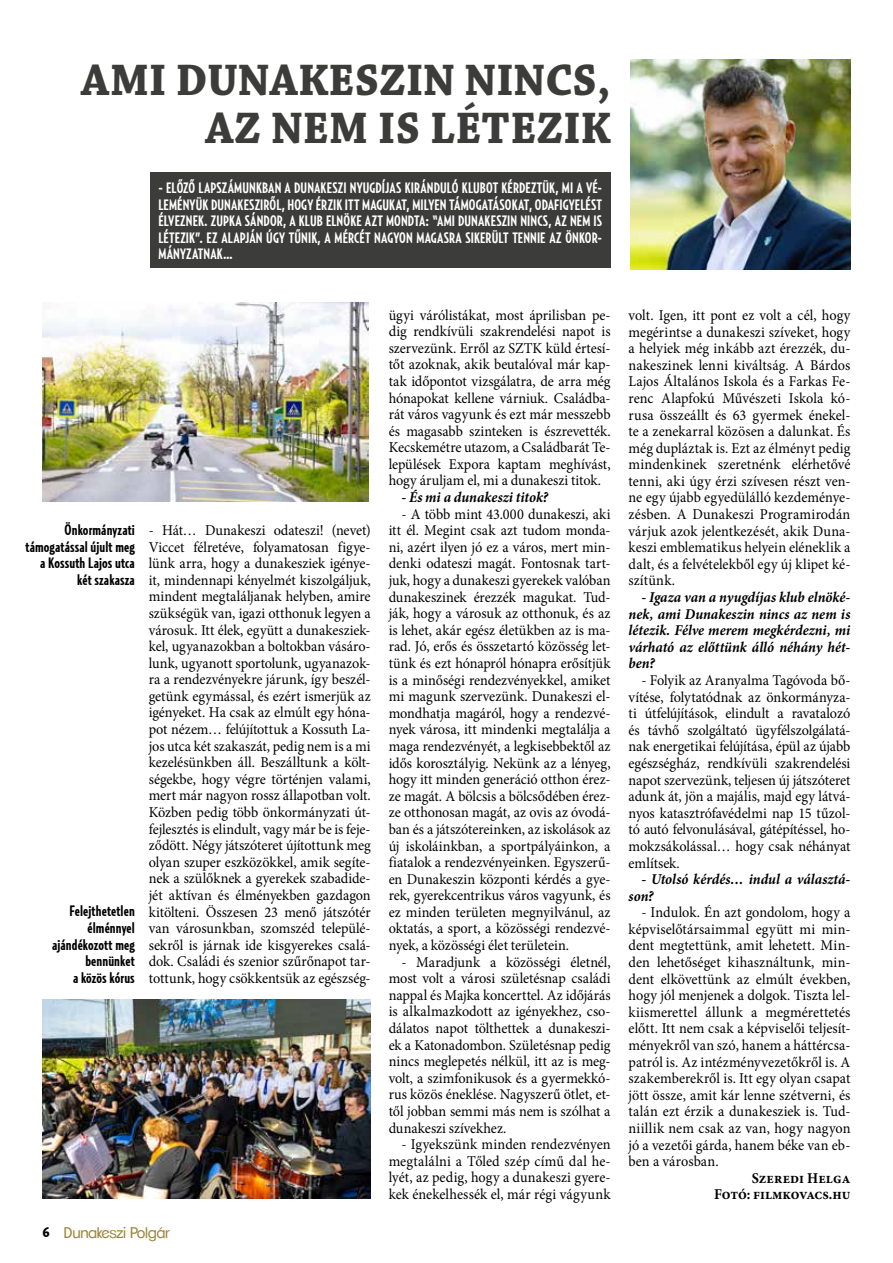
<style>
.page{position:relative;width:893px;height:1263px;background:#fff}
.page>*{position:absolute;margin:0;border:0;box-sizing:border-box;transform-origin:0 0}
.t1{font:700 46.5px/48px "Chaparral Pro";color:#3c3c3b;text-align:right;scale:.96 1}
.t2{font:15px/16.6px "Minion Pro";color:#000;text-align:justify;scale:.95 1}
.t3{font:700 extra-condensed 15px/16.5px "Relay";letter-spacing:.01em;color:#fff;text-align:justify}
.t4{font:italic 700 15px/16.6px "Minion Pro";color:#000;text-align:justify;scale:.95 1}
.t5{font:700 extra-condensed 15px/16.6px "Relay";letter-spacing:.005em;color:#000;text-align:right;scale:1.06 1}
.t6{font:700 15px/16.6px "Minion Pro";color:#000;text-align:right;scale:.95 1}
.t7{font:15px "Clemente P Dag";letter-spacing:-.02em;color:#9b843a}
.s1{font-family:"Polo Ze 11 K Bold";color:#000}
</style>
<div class="page">
<div style="left:150px;top:173px;width:461px;height:95px;background:#3c3c3b"></div>
<img style="left:43px;top:999px;width:328px;height:199px">
<img style="left:43px;top:303px;width:326px;height:199px">
<img style="left:631px;top:60px;width:219px;height:210px">
<h1 class="t1" style="left:81px;top:58px;width:553px">AMI DUNAKESZIN NINCS,<br>AZ NEM IS LÉTEZIK</h1>
<p class="t3" style="left:158px;top:180px;width:445px">- ELŐZŐ LAPSZÁMUNKBAN A DUNAKESZI NYUGDÍJAS KIRÁNDULÓ KLUBOT KÉRDEZTÜK, MI A VÉ-LEMÉNYÜK DUNAKESZIRŐL, HOGY ÉRZIK ITT MAGUKAT, MILYEN TÁMOGATÁSOKAT, ODAFIGYELÉST ÉLVEZNEK. ZUPKA SÁNDOR, A KLUB ELNÖKE AZT MONDTA: “AMI DUNAKESZIN NINCS, AZ NEM IS LÉTEZIK”. EZ ALAPJÁN ÚGY TŰNIK, A MÉRCÉT NAGYON MAGASRA SIKERÜLT TENNIE AZ ÖNKOR-MÁNYZATNAK…</p>
<p class="t5" style="left:25px;top:521px;width:105px">Önkormányzati támogatással újult meg a Kossuth Lajos utca két szakasza</p>
<p class="t5" style="left:52px;top:902px;width:80px">Felejthetetlen élménnyel ajándékozott meg bennünket<br>a közös kórus</p>
<p class="t2" style="left:149px;top:522px;width:235px">- Hát… Dunakeszi odateszi! (nevet)<br>Viccet félretéve, folyamatosan figye&shy;lünk arra, hogy a dunakesziek igénye&shy;it, mindennapi kényelmét kiszolgáljuk, mindent megtaláljanak helyben, amire szükségük van, igazi otthonuk legyen a városuk. Itt élek, együtt a dunakesziek&shy;kel, ugyanazokban a boltokban vásáro&shy;lunk, ugyanott sportolunk, ugyanazok&shy;ra a rendezvényekre járunk, így beszél&shy;getünk egymással, és ezért ismerjük az igényeket. Ha csak az elmúlt egy hóna&shy;pot nézem… felújítottuk a Kossuth La&shy;jos utca két szakaszát, pedig nem is a mi kezelésünkben áll. Beszálltunk a költ&shy;ségekbe, hogy végre történjen valami, mert már nagyon rossz állapotban volt.<br>Közben pedig több önkormányzati út&shy;fejlesztés is elindult, vagy már be is feje&shy;ződött. Négy játszóteret újítottunk meg olyan szuper eszközökkel, amik segíte&shy;nek a szülőknek a gyerekek szabadide&shy;jét aktívan és élményekben gazdagon kitölteni. Összesen 23 menő játszótér van városunkban, szomszéd települé&shy;sekről is járnak ide kisgyerekes csalá&shy;dok. Családi és szenior szűrőnapot tar&shy;tottunk, hogy csökkentsük az egészség-</p>
<p class="t7" style="left:43px;top:1223px;width:129px"><span class="s1">6</span> Dunakeszi Polgár</p>
<p class="t2" style="left:389px;top:306px;width:235px">ügyi várólistákat, most áprilisban pe&shy;dig rendkívüli szakrendelési napot is szervezünk. Erről az SZTK küld értesí&shy;tőt azoknak, akik beutalóval már kap&shy;tak időpontot vizsgálatra, de arra még hónapokat kellene várniuk. Családba&shy;rát város vagyunk és ezt már messzebb és magasabb szinteken is észrevették.<br>Kecskemétre utazom, a Családbarát Te&shy;lepülések Expora kaptam meghívást, hogy áruljam el, mi a dunakeszi titok.</p>
<p class="t4" style="left:401px;top:489px;width:156px">- És mi a dunakeszi titok?</p>
<p class="t2" style="left:389px;top:506px;width:235px;text-indent:13px">- A több mint 43.000 dunakeszi, aki itt él. Megint csak azt tudom monda&shy;ni, azért ilyen jó ez a város, mert min&shy;denki odateszi magát. Fontosnak tart&shy;juk, hogy a dunakeszi gyerekek valóban dunakeszinek érezzék magukat. Tud&shy;ják, hogy a városuk az otthonuk, és az is lehet, akár egész életükben az is ma&shy;rad. Jó, erős és összetartó közösség let&shy;tünk és ezt hónapról hónapra erősítjük is a minőségi rendezvényekkel, amiket mi magunk szervezünk. Dunakeszi el&shy;mondhatja magáról, hogy a rendezvé&shy;nyek városa, itt mindenki megtalálja a maga rendezvényét, a legkisebbektől az idős korosztályig. Nekünk az a lényeg, hogy itt minden generáció otthon érez&shy;ze magát. A bölcsis a bölcsődében érez&shy;ze otthonosan magát, az ovis az óvodá&shy;ban és a játszótereinken, az iskolások az új iskoláinkban, a sportpályáinkon, a fiatalok a rendezvényeinken. Egyszerű&shy;en Dunakeszin központi kérdés a gye&shy;rek, gyerekcentrikus város vagyunk, és ez minden területen megnyilvánul, az oktatás, a sport, a közösségi rendezvé&shy;nyek, a közösségi élet területein.</p>
<p class="t2" style="left:389px;top:953px;width:235px;text-indent:13px">- Maradjunk a közösségi életnél, most volt a városi születésnap családi nappal és Majka koncerttel. Az időjárás is alkalmazkodott az igényekhez, cso&shy;dálatos napot tölthettek a dunakeszi&shy;ek a Katonadombon. Születésnap pedig nincs meglepetés nélkül, itt az is meg&shy;volt, a szimfonikusok és a gyermekkó&shy;rus közös éneklése. Nagyszerű ötlet, et&shy;től jobban semmi más nem is szólhat a dunakeszi szívekhez.</p>
<p class="t2" style="left:389px;top:1136px;width:235px;text-indent:13px">- Igyekszünk minden rendezvényen megtalálni a Tőled szép című dal he&shy;lyét, az pedig, hogy a dunakeszi gyere&shy;kek énekelhessék el, már régi vágyunk</p>
<p class="t2" style="left:629px;top:307px;width:235px">volt. Igen, itt pont ez volt a cél, hogy megérintse a dunakeszi szíveket, hogy a helyiek még inkább azt érezzék, du&shy;nakeszinek lenni kiváltság. A Bárdos Lajos Általános Iskola és a Farkas Fe&shy;renc Alapfokú Művészeti Iskola kó&shy;rusa összeállt és 63 gyermek énekel&shy;te a zenekarral közösen a dalunkat. És még dupláztak is. Ezt az élményt pedig mindenkinek szeretnénk elérhetővé tenni, aki úgy érzi szívesen részt ven&shy;ne egy újabb egyedülálló kezdeménye&shy;zésben. A Dunakeszi Programirodán várjuk azok jelentkezését, akik Duna&shy;keszi emblematikus helyein eléneklik a dalt, és a felvételekből egy új klipet ké&shy;szítünk.</p>
<p class="t4" style="left:629px;top:589px;width:235px;text-indent:13px">- Igaza van a nyugdíjas klub elnöké&shy;nek, ami Dunakeszin nincs az nem is létezik. Félve merem megkérdezni, mi várható az előttünk álló néhány hét&shy;ben?</p>
<p class="t2" style="left:629px;top:672px;width:235px;text-indent:13px">- Folyik az Aranyalma Tagóvoda bő&shy;vítése, folytatódnak az önkormányza&shy;ti útfelújítások, elindult a ravatalozó és távhő szolgáltató ügyfélszolgálatá&shy;nak energetikai felújítása, épül az újabb egészségház, rendkívüli szakrendelési napot szervezünk, teljesen új játszóteret adunk át, jön a majális, majd egy látvá&shy;nyos katasztrófavédelmi nap 15 tűzol&shy;tó autó felvonulásával, gátépítéssel, ho&shy;mokzsákolással… hogy csak néhányat említsek.</p>
<p class="t4" style="left:629px;top:871px;width:235px;text-indent:13px">- Utolsó kérdés… indul a választá&shy;son?</p>
<p class="t2" style="left:629px;top:904px;width:235px;text-indent:13px">- Indulok. Én azt gondolom, hogy a képviselőtársaimmal együtt mi min&shy;dent megtettünk, amit lehetett. Min&shy;den lehetőséget kihasználtunk, min&shy;dent elkövettünk az elmúlt években, hogy jól menjenek a dolgok. Tiszta lel&shy;kiismerettel állunk a megmérettetés előtt. Itt nem csak a képviselői teljesít&shy;ményekről van szó, hanem a háttércsa&shy;patról is. Az intézményvezetőkről is. A szakemberekről is. Itt egy olyan csapat jött össze, amit kár lenne szétverni, és talán ezt érzik a dunakesziek is. Tud&shy;niillik nem csak az van, hogy nagyon jó a vezetői gárda, hanem béke van eb&shy;ben a városban.</p>
<p class="t6" style="left:714px;top:1169px;width:145px">Szeredi Helga<br>Fotó: filmkovacs.hu</p>
</div>
